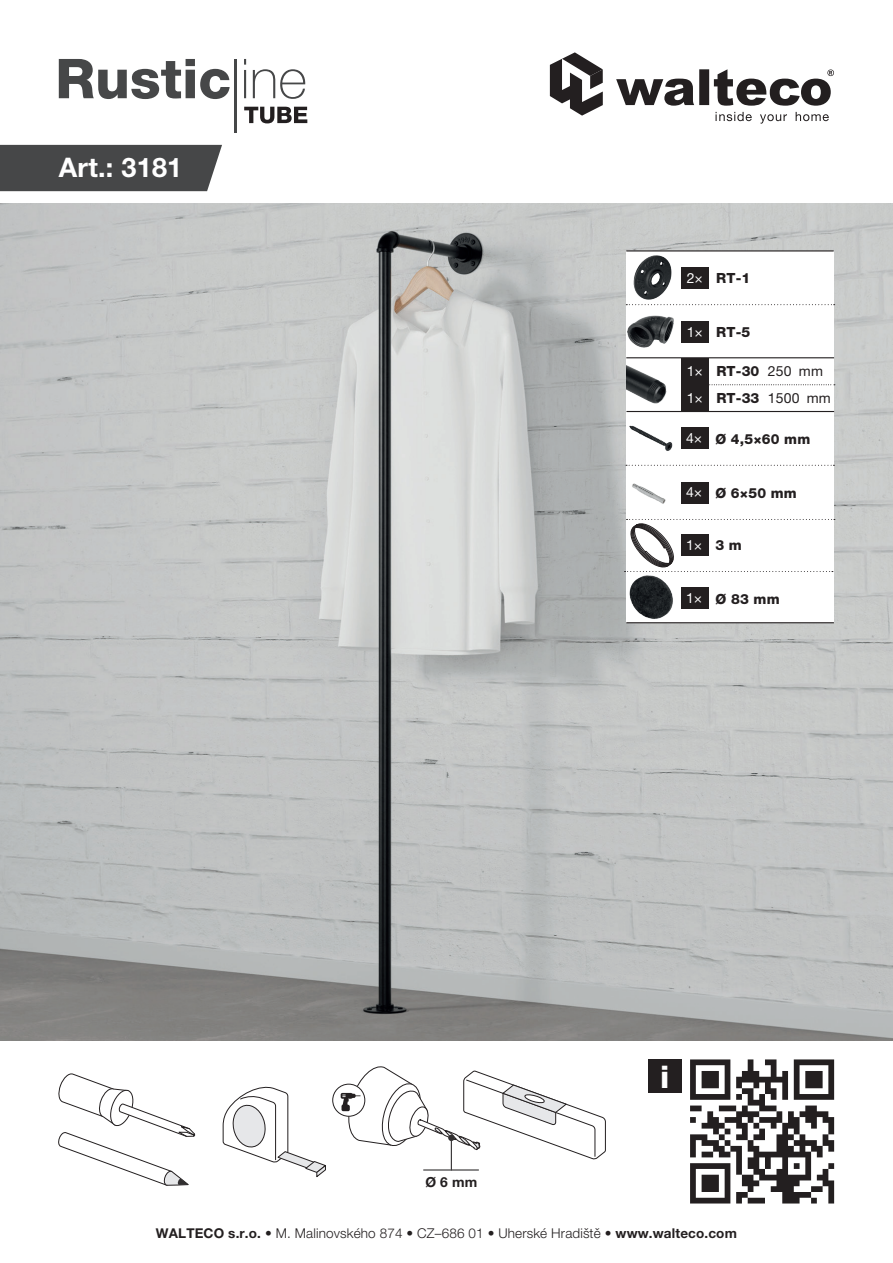
<style>
.page{position:relative;width:893px;height:1263px;background:#fff}
.page>*{position:absolute;margin:0;border:0;box-sizing:border-box;transform-origin:0 0}
.t1{font:31.2px "Helvetica Neue CE Heavy";color:#fff}
.t2{font:700 27px "Helvetica Neue CE";letter-spacing:.01em;color:#fff}
.t3{font:13.95px/27px "Helvetica Neue CE Heavy";letter-spacing:.01em;color:#231f20}
.t4{font:13.95px/27px "Helvetica Neue CE";color:#fff}
.t5{font:13.95px/27px "Helvetica Neue CE";letter-spacing:.01em;color:#231f20}
.t6{font:700 13.8px "Helvetica Neue CE";color:#231f20}
.t7{font:13.5px "Helvetica Neue CE Light";letter-spacing:.01em;color:#231f20}
.s1{font-family:"Helvetica Neue CE";color:#fff}
.s2{font-family:"Helvetica Neue CE Heavy";color:#231f20}
.s3{font-family:"Helvetica Neue CE";font-weight:700}
</style>
<div class="page">
<img style="left:0;top:204px;width:893px;height:837px">
<svg style="left:550px;top:52px;width:284px;height:72px"></svg>
<svg style="left:59px;top:59px;width:171px;height:40px"></svg>
<hr style="left:235px;top:59px;width:2px;height:73px;background:#464748">
<hr style="left:244px;top:70px;width:2px;height:28px;background:#464748">
<svg style="left:244px;top:59px;width:2px;height:6px"></svg>
<svg style="left:253px;top:69px;width:53px;height:30px"></svg>
<svg style="left:244px;top:107px;width:63px;height:16px"></svg>
<div style="left:0;top:145px;width:222px;height:46px;background:#464748"></div>
<div style="left:626px;top:251px;width:208px;height:372px;background:#fff"></div>
<div style="left:681px;top:267px;width:28px;height:22px;background:#231f20"></div>
<div style="left:681px;top:321px;width:28px;height:22px;background:#231f20"></div>
<img style="left:626px;top:251px;width:54px;height:49px">
<img style="left:626px;top:305px;width:51px;height:43px">
<svg style="left:626px;top:304px;width:209px;height:1px"></svg>
<svg style="left:679px;top:465px;width:155px;height:1px"></svg>
<hr style="left:626px;top:250px;width:208px;height:1px;background:#231f20">
<hr style="left:626px;top:357px;width:208px;height:1px;background:#231f20">
<svg style="left:624px;top:519px;width:211px;height:53px"></svg>
<div style="left:681px;top:427px;width:28px;height:22px;background:#231f20"></div>
<div style="left:681px;top:482px;width:28px;height:22px;background:#231f20"></div>
<div style="left:681px;top:587px;width:28px;height:22px;background:#231f20"></div>
<hr style="left:626px;top:622px;width:208px;height:1px;background:#231f20">
<img style="left:626px;top:358px;width:49px;height:53px">
<div style="left:681px;top:358px;width:28px;height:54px;background:#231f20"></div>
<svg style="left:709px;top:384px;width:126px;height:1px"></svg>
<hr style="left:626px;top:411px;width:208px;height:1px;background:#231f20">
<svg style="left:222px;top:1086px;width:104px;height:92px"></svg>
<svg style="left:58px;top:1073px;width:138px;height:113px"></svg>
<svg style="left:333px;top:1084px;width:32px;height:32px"></svg>
<div style="left:332px;top:1084px;width:33px;height:32px;border:1px solid #231f20;border-radius:50%"></div>
<hr style="left:424px;top:1169px;width:54px;height:1px;background:#312f30">
<hr style="left:451px;top:1138px;width:1px;height:32px;background:#312f30">
<svg style="left:341px;top:1066px;width:265px;height:94px"></svg>
<div style="left:648px;top:1059px;width:33px;height:34px;background:#231f20"></div>
<svg style="left:690px;top:1059px;width:144px;height:144px"></svg>
<img style="left:629px;top:575px;width:44px;height:44px">
<img style="left:624px;top:411px;width:55px;height:55px">
<img style="left:632px;top:483px;width:34px;height:21px">
<h2 class="t2" style="left:59px;top:152px;width:125px">Art.: 3181</h2>
<p class="t6" style="left:425px;top:1174px;width:53px">Ø 6 mm</p>
<p class="t4" style="left:687px;top:264px;width:18px">2×</p>
<p class="t3" style="left:716px;top:265px;width:36px">RT-1</p>
<p class="t4" style="left:687px;top:318px;width:18px">1×</p>
<p class="t3" style="left:716px;top:319px;width:36px">RT-5</p>
<p class="t3" style="left:716px;top:358px;width:45px">RT-30<br>RT-33</p>
<p class="t4" style="left:687px;top:358px;width:18px">1×<br>1×</p>
<p class="t5" style="left:768px;top:358px;width:64px">250 mm<br>1500 mm</p>
<p class="t3" style="left:686px;top:425px;width:126px"><span class="s1">4×</span> Ø 4,5×60 mm</p>
<p class="t3" style="left:686px;top:480px;width:112px"><span class="s1">4×</span> Ø 6×50 mm</p>
<p class="t4" style="left:686px;top:531px;width:57px">1× <span class="s2">3 m</span></p>
<p class="t3" style="left:686px;top:585px;width:95px"><span class="s1">1×</span> Ø 83 mm</p>
<h1 class="t1" style="left:660px;top:1059px;width:11px">i</h1>
<p class="t7" style="left:156px;top:1225px;width:582px"><span class="s3">WALTECO s.r.o.</span> • M. Malinovského 874 • CZ–686 01 • Uherské Hradiště • <span class="s3">www.walteco.com</span></p>
</div>
